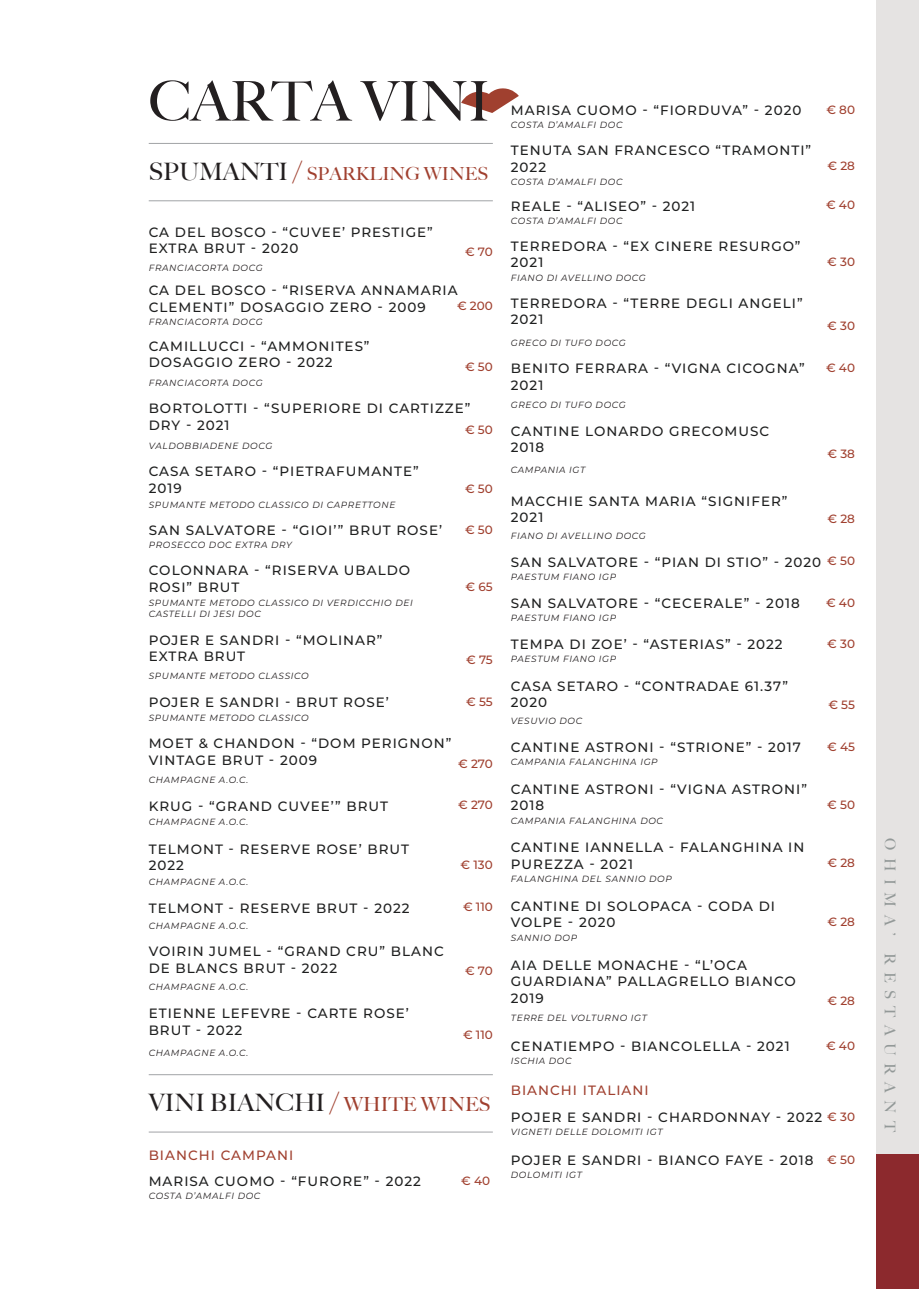
<style>
.page{position:relative;width:919px;height:1289px;background:#fff}
.page>*{position:absolute;margin:0;border:0;box-sizing:border-box;transform-origin:0 0}
.t1{font:500 54.75px "Big Caslon";color:#231f20}
.t2{font:500 24px "Big Caslon";color:#231f20}
.t3{font:500 18px "Big Caslon";color:#a0402f}
.t4{font:500 15px "Big Caslon";letter-spacing:.5em;color:#939998}
.t5{font:500 13.5px/16.5px "Montserrat";letter-spacing:.075em;color:#1e1f1f}
.t6{font:500 13.5px "Montserrat";letter-spacing:.075em;color:#a0402f}
.t7{font:500 12px "Montserrat";color:#a0402f}
.t8{font:italic 9px/10.8px "Montserrat";letter-spacing:.07em;color:#231f20}
.s1{font-size:24px;color:#231f20}
.s2{font-size:25.5px}
.s3{font-size:25.5px;color:#a0402f}
.s4{font-size:19.5px;color:#a0402f}
</style>
<div class="page">
<div style="left:876px;top:0;width:42px;height:1154px;background:#e5e3e2"></div>
<div style="left:876px;top:1154px;width:42px;height:134px;background:#8c292d"></div>
<svg style="left:461px;top:88px;width:58px;height:25px"></svg>
<hr style="left:149px;top:143px;width:344px;height:1px;background:#a1a3a6">
<hr style="left:149px;top:200px;width:344px;height:1px;background:#a1a3a6">
<hr style="left:149px;top:1074px;width:344px;height:1px;background:#a1a3a6">
<hr style="left:149px;top:1131px;width:344px;height:1px;background:#a1a3a6">
<h1 class="t1" style="left:149px;top:56px;width:343px">CARTA VINI</h1>
<h3 class="t3" style="left:149px;top:159px;width:341px"><span class="s1">SPUMANTI</span> <span class="s2">/</span> SPARKLING WINES</h3>
<p class="t5" style="left:149px;top:223px;width:285px">CA DEL BOSCO - “CUVEE’ PRESTIGE”<br>EXTRA BRUT - 2020</p>
<p class="t8" style="left:149px;top:262px;width:115px">FRANCIACORTA DOCG</p>
<p class="t7" style="left:465px;top:243px;width:29px">€ 70</p>
<p class="t5" style="left:149px;top:282px;width:310px">CA DEL BOSCO - “RISERVA ANNAMARIA<br>CLEMENTI” DOSAGGIO ZERO - 2009</p>
<p class="t8" style="left:149px;top:316px;width:115px">FRANCIACORTA DOCG</p>
<p class="t7" style="left:457px;top:298px;width:37px">€ 200</p>
<p class="t5" style="left:149px;top:337px;width:222px">CAMILLUCCI - “AMMONITES”<br>DOSAGGIO ZERO - 2022</p>
<p class="t8" style="left:149px;top:377px;width:115px">FRANCIACORTA DOCG</p>
<p class="t7" style="left:465px;top:358px;width:29px">€ 50</p>
<p class="t5" style="left:149px;top:399px;width:323px">BORTOLOTTI - “SUPERIORE DI CARTIZZE”<br>DRY - 2021</p>
<p class="t8" style="left:149px;top:440px;width:125px">VALDOBBIADENE DOCG</p>
<p class="t7" style="left:465px;top:421px;width:29px">€ 50</p>
<p class="t5" style="left:149px;top:462px;width:271px">CASA SETARO - “PIETRAFUMANTE”<br>2019</p>
<p class="t8" style="left:149px;top:499px;width:248px">SPUMANTE METODO CLASSICO DI CAPRETTONE</p>
<p class="t5" style="left:149px;top:521px;width:295px">SAN SALVATORE - “GIOI’” BRUT ROSE’</p>
<p class="t8" style="left:149px;top:539px;width:145px">PROSECCO DOC EXTRA DRY</p>
<p class="t5" style="left:149px;top:561px;width:263px">COLONNARA - “RISERVA UBALDO<br>ROSI” BRUT</p>
<p class="t8" style="left:149px;top:597px;width:265px">SPUMANTE METODO CLASSICO DI VERDICCHIO DEI<br>CASTELLI DI JESI DOC</p>
<p class="t5" style="left:149px;top:631px;width:235px">POJER E SANDRI - “MOLINAR”<br>EXTRA BRUT</p>
<p class="t8" style="left:149px;top:670px;width:161px">SPUMANTE METODO CLASSICO</p>
<p class="t5" style="left:149px;top:693px;width:242px">POJER E SANDRI - BRUT ROSE’</p>
<p class="t8" style="left:149px;top:712px;width:161px">SPUMANTE METODO CLASSICO</p>
<p class="t7" style="left:465px;top:480px;width:29px">€ 50</p>
<p class="t7" style="left:465px;top:521px;width:29px">€ 50</p>
<p class="t7" style="left:465px;top:578px;width:29px">€ 65</p>
<p class="t7" style="left:466px;top:651px;width:28px">€ 75</p>
<p class="t7" style="left:466px;top:693px;width:28px">€ 55</p>
<p class="t5" style="left:149px;top:734px;width:304px">MOET &amp; CHANDON - “DOM PERIGNON”<br>VINTAGE BRUT - 2009</p>
<p class="t8" style="left:149px;top:773px;width:101px">CHAMPAGNE A.O.C.</p>
<p class="t7" style="left:458px;top:755px;width:36px">€ 270</p>
<p class="t5" style="left:149px;top:797px;width:241px">KRUG - “GRAND CUVEE’” BRUT</p>
<p class="t8" style="left:149px;top:815px;width:101px">CHAMPAGNE A.O.C.</p>
<p class="t5" style="left:149px;top:840px;width:262px">TELMONT - RESERVE ROSE’ BRUT<br>2022</p>
<p class="t8" style="left:149px;top:876px;width:101px">CHAMPAGNE A.O.C.</p>
<p class="t5" style="left:149px;top:899px;width:262px">TELMONT - RESERVE BRUT - 2022</p>
<p class="t8" style="left:149px;top:920px;width:101px">CHAMPAGNE A.O.C.</p>
<p class="t5" style="left:149px;top:942px;width:296px">VOIRIN JUMEL - “GRAND CRU” BLANC<br>DE BLANCS BRUT - 2022</p>
<p class="t8" style="left:149px;top:981px;width:101px">CHAMPAGNE A.O.C.</p>
<p class="t5" style="left:149px;top:1004px;width:262px">ETIENNE LEFEVRE - CARTE ROSE’<br>BRUT - 2022</p>
<p class="t8" style="left:149px;top:1047px;width:101px">CHAMPAGNE A.O.C.</p>
<p class="t7" style="left:458px;top:796px;width:36px">€ 270</p>
<p class="t7" style="left:460px;top:856px;width:34px">€ 130</p>
<p class="t7" style="left:463px;top:898px;width:31px">€ 110</p>
<p class="t7" style="left:465px;top:962px;width:29px">€ 70</p>
<p class="t7" style="left:463px;top:1026px;width:31px">€ 110</p>
<h2 class="t2" style="left:149px;top:1083px;width:343px">VINI BIANCHI <span class="s3">/</span> <span class="s4">WHITE WINES</span></h2>
<p class="t6" style="left:149px;top:1145px;width:146px">BIANCHI CAMPANI</p>
<p class="t5" style="left:149px;top:1172px;width:274px">MARISA CUOMO - “FURORE” - 2022</p>
<p class="t8" style="left:149px;top:1190px;width:113px">COSTA D’AMALFI DOC</p>
<p class="t7" style="left:461px;top:1172px;width:30px">€ 40</p>
<p class="t5" style="left:511px;top:102px;width:292px">MARISA CUOMO - “FIORDUVA” - 2020</p>
<p class="t8" style="left:511px;top:119px;width:113px">COSTA D’AMALFI DOC</p>
<p class="t5" style="left:511px;top:142px;width:302px">TENUTA SAN FRANCESCO “TRAMONTI”<br>2022</p>
<p class="t8" style="left:511px;top:176px;width:113px">COSTA D’AMALFI DOC</p>
<p class="t5" style="left:511px;top:197px;width:186px">REALE - “ALISEO” - 2021</p>
<p class="t8" style="left:511px;top:215px;width:113px">COSTA D’AMALFI DOC</p>
<p class="t5" style="left:511px;top:237px;width:291px">TERREDORA - “EX CINERE RESURGO”<br>2021</p>
<p class="t8" style="left:511px;top:272px;width:136px">FIANO DI AVELLINO DOCG</p>
<p class="t5" style="left:511px;top:294px;width:293px">TERREDORA - “TERRE DEGLI ANGELI”<br>2021</p>
<p class="t8" style="left:511px;top:337px;width:116px">GRECO DI TUFO DOCG</p>
<p class="t5" style="left:511px;top:359px;width:295px">BENITO FERRARA - “VIGNA CICOGNA”<br>2021</p>
<p class="t8" style="left:511px;top:399px;width:116px">GRECO DI TUFO DOCG</p>
<p class="t5" style="left:511px;top:422px;width:260px">CANTINE LONARDO GRECOMUSC<br>2018</p>
<p class="t8" style="left:511px;top:464px;width:76px">CAMPANIA IGT</p>
<p class="t5" style="left:511px;top:492px;width:278px">MACCHIE SANTA MARIA “SIGNIFER”<br>2021</p>
<p class="t8" style="left:511px;top:530px;width:136px">FIANO DI AVELLINO DOCG</p>
<p class="t7" style="left:826px;top:101px;width:30px">€ 80</p>
<p class="t7" style="left:827px;top:158px;width:29px">€ 28</p>
<p class="t7" style="left:826px;top:196px;width:30px">€ 40</p>
<p class="t7" style="left:827px;top:253px;width:29px">€ 30</p>
<p class="t7" style="left:827px;top:317px;width:29px">€ 30</p>
<p class="t7" style="left:826px;top:359px;width:30px">€ 40</p>
<p class="t7" style="left:827px;top:445px;width:29px">€ 38</p>
<p class="t7" style="left:827px;top:511px;width:29px">€ 28</p>
<p class="t5" style="left:511px;top:553px;width:312px">SAN SALVATORE - “PIAN DI STIO” - 2020</p>
<p class="t8" style="left:511px;top:571px;width:107px">PAESTUM FIANO IGP</p>
<p class="t7" style="left:827px;top:553px;width:29px">€ 50</p>
<p class="t5" style="left:511px;top:594px;width:290px">SAN SALVATORE - “CECERALE” - 2018</p>
<p class="t8" style="left:511px;top:612px;width:107px">PAESTUM FIANO IGP</p>
<p class="t5" style="left:511px;top:635px;width:273px">TEMPA DI ZOE’ - “ASTERIAS” - 2022</p>
<p class="t8" style="left:511px;top:653px;width:107px">PAESTUM FIANO IGP</p>
<p class="t5" style="left:511px;top:677px;width:279px">CASA SETARO - “CONTRADAE 61.37”<br>2020</p>
<p class="t8" style="left:511px;top:715px;width:73px">VESUVIO DOC</p>
<p class="t5" style="left:511px;top:738px;width:291px">CANTINE ASTRONI - “STRIONE” - 2017</p>
<p class="t8" style="left:511px;top:756px;width:148px">CAMPANIA FALANGHINA IGP</p>
<p class="t5" style="left:511px;top:780px;width:297px">CANTINE ASTRONI - “VIGNA ASTRONI”<br>2018</p>
<p class="t8" style="left:511px;top:815px;width:154px">CAMPANIA FALANGHINA DOC</p>
<p class="t5" style="left:511px;top:838px;width:295px">CANTINE IANNELLA - FALANGHINA IN<br>PUREZZA - 2021</p>
<p class="t8" style="left:511px;top:873px;width:162px">FALANGHINA DEL SANNIO DOP</p>
<p class="t5" style="left:511px;top:896px;width:266px">CANTINE DI SOLOPACA - CODA DI<br>VOLPE - 2020</p>
<p class="t8" style="left:511px;top:932px;width:68px">SANNIO DOP</p>
<p class="t5" style="left:511px;top:956px;width:286px">AIA DELLE MONACHE - “L’OCA<br>GUARDIANA” PALLAGRELLO BIANCO<br>2019</p>
<p class="t8" style="left:511px;top:1012px;width:138px">TERRE DEL VOLTURNO IGT</p>
<p class="t5" style="left:511px;top:1037px;width:280px">CENATIEMPO - BIANCOLELLA - 2021</p>
<p class="t8" style="left:511px;top:1054px;width:62px">ISCHIA DOC</p>
<p class="t6" style="left:511px;top:1081px;width:139px">BIANCHI ITALIANI</p>
<p class="t7" style="left:826px;top:594px;width:30px">€ 40</p>
<p class="t7" style="left:827px;top:635px;width:29px">€ 30</p>
<p class="t7" style="left:828px;top:696px;width:28px">€ 55</p>
<p class="t7" style="left:827px;top:738px;width:29px">€ 45</p>
<p class="t7" style="left:827px;top:796px;width:29px">€ 50</p>
<p class="t7" style="left:827px;top:854px;width:29px">€ 28</p>
<p class="t7" style="left:827px;top:912px;width:29px">€ 28</p>
<p class="t7" style="left:827px;top:991px;width:29px">€ 28</p>
<p class="t7" style="left:826px;top:1036px;width:30px">€ 40</p>
<p class="t7" style="left:827px;top:1107px;width:29px">€ 30</p>
<p class="t5" style="left:511px;top:1108px;width:313px">POJER E SANDRI - CHARDONNAY - 2022</p>
<p class="t8" style="left:511px;top:1126px;width:153px">VIGNETI DELLE DOLOMITI IGT</p>
<p class="t5" style="left:511px;top:1151px;width:304px">POJER E SANDRI - BIANCO FAYE - 2018</p>
<p class="t8" style="left:511px;top:1169px;width:73px">DOLOMITI IGT</p>
<p class="t7" style="left:827px;top:1151px;width:29px">€ 50</p>
<p class="t4" style="left:902px;top:838px;width:295px;rotate:90deg">OHIMA’ RESTAURANT</p>
</div>
